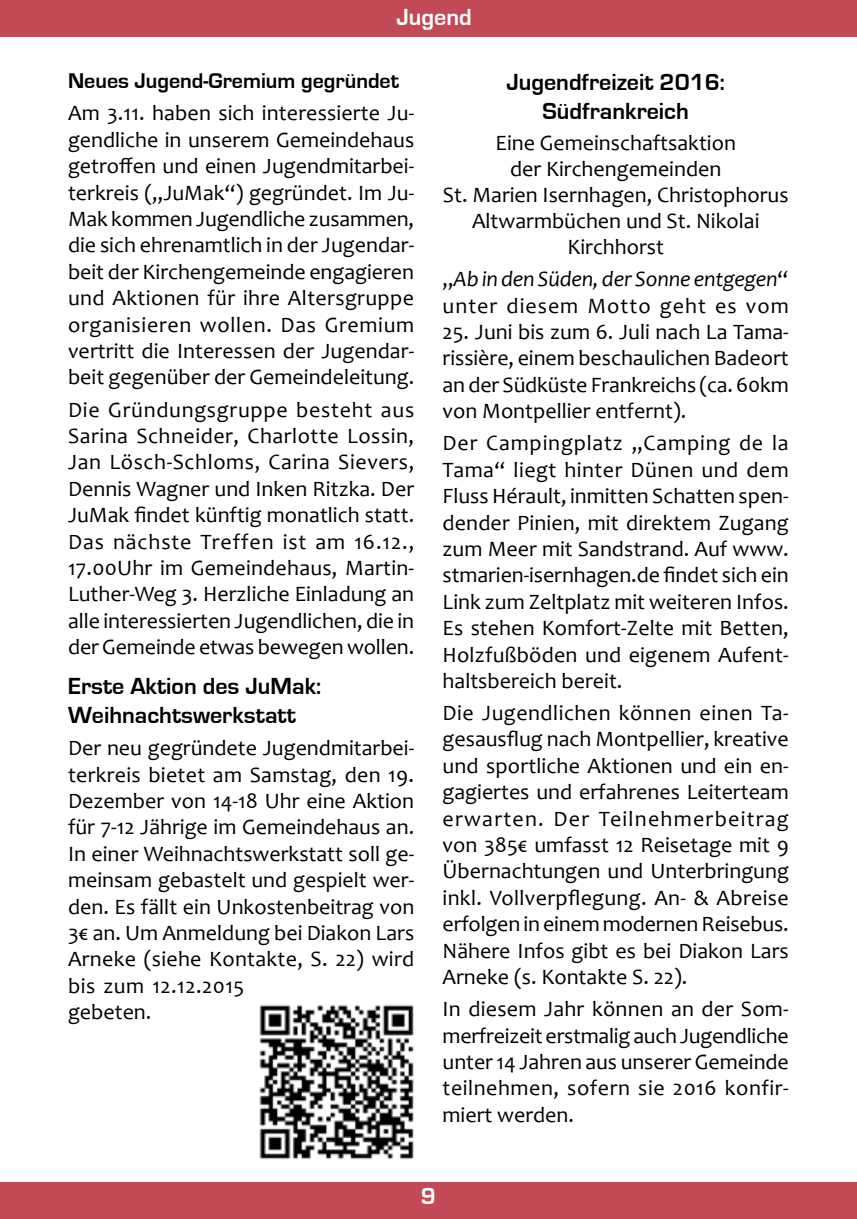
<style>
.page{position:relative;width:857px;height:1219px;background:#fff}
.page>*{position:absolute;margin:0;border:0;box-sizing:border-box;transform-origin:0 0}
.t1{font:700 24px/28.8px "Eurostile";color:#000}
.t2{font:700 24px "Eurostile";color:#fff}
.t3{font:22px/26.4px "Candara";color:#000;text-align:justify}
.t4{font:italic 22px/26.4px "Candara";letter-spacing:-.005em;color:#000}
.t5{font:700 22px "Eurostile";color:#000}
.s1{font-style:normal}
</style>
<div class="page">
<div style="left:0;top:0;width:856px;height:37px;background:#c14a56"></div>
<div style="left:0;top:1182px;width:856px;height:37px;background:#c14a56"></div>
<img style="left:259px;top:1004px;width:155px;height:156px">
<p class="t2" style="left:396px;top:4px;width:77px">Jugend</p>
<p class="t5" style="left:68px;top:69px;width:332px">Neues Jugend-Gremium gegründet</p>
<p class="t3" style="left:68px;top:100px;width:347px">Am 3.11. haben sich interessierte Ju&shy;gendliche in unserem Gemeindehaus getroffen und einen Jugendmitarbei&shy;terkreis („JuMak“) gegründet. Im Ju-Mak kommen Jugendliche zusammen, die sich ehrenamtlich in der Jugendar&shy;beit der Kirchengemeinde engagieren und Aktionen für ihre Altersgruppe organisieren wollen. Das Gremium vertritt die Interessen der Jugendar&shy;beit gegenüber der Gemeindeleitung.</p>
<p class="t3" style="left:68px;top:396px;width:347px">Die Gründungsgruppe besteht aus Sarina Schneider, Charlotte Lossin, Jan Lösch-Schloms, Carina Sievers, Dennis Wagner und Inken Ritzka. Der JuMak findet künftig monatlich statt.<br>Das nächste Treffen ist am 16.12., 17.00Uhr im Gemeindehaus, Martin-Luther-Weg 3. Herzliche Einladung an alle interessierten Jugendlichen, die in der Gemeinde etwas bewegen wollen.</p>
<p class="t1" style="left:68px;top:672px;width:255px">Erste Aktion des JuMak:<br>Weihnachtswerkstatt</p>
<p class="t3" style="left:68px;top:735px;width:347px;text-align:left">Der neu gegründete Jugendmitarbei&shy;terkreis bietet am Samstag, den 19.<br>Dezember von 14-18 Uhr eine Aktion für 7-12 Jährige im Gemeindehaus an.<br>In einer Weihnachtswerkstatt soll ge&shy;meinsam gebastelt und gespielt wer&shy;den. Es fällt ein Unkostenbeitrag von<br>3€ an. Um Anmeldung bei Diakon Lars<br>Arneke (siehe Kontakte, S. 22) wird bis zum 12.12.2015<br>gebeten.</p>
<p class="t1" style="left:506px;top:68px;width:220px;text-align:center">Jugendfreizeit 2016:<br>Südfrankreich</p>
<p class="t3" style="left:442px;top:130px;width:347px;text-align:center">Eine Gemeinschaftsaktion<br>der Kirchengemeinden<br>St. Marien Isernhagen, Christophorus<br>Altwarmbüchen und St. Nikolai<br>Kirchhorst</p>
<p class="t4" style="left:442px;top:266px;width:347px"><span class="s1">„</span>Ab in den Süden, der Sonne entgegen<span class="s1">“ unter diesem Motto geht es vom</span></p>
<p class="t3" style="left:442px;top:319px;width:347px">25. Juni bis zum 6. Juli nach La Tama&shy;rissière, einem beschaulichen Badeort an der Südküste Frankreichs (ca. 60km von Montpellier entfernt).</p>
<p class="t3" style="left:442px;top:430px;width:347px">Der Campingplatz „Camping de la Tama“ liegt hinter Dünen und dem Fluss Hérault, inmitten Schatten spen&shy;dender Pinien, mit direktem Zugang zum Meer mit Sandstrand. Auf www. stmarien-isernhagen.de findet sich ein Link zum Zeltplatz mit weiteren Infos.<br>Es stehen Komfort-Zelte mit Betten, Holzfußböden und eigenem Aufent&shy;haltsbereich bereit.</p>
<p class="t3" style="left:442px;top:699px;width:347px">Die Jugendlichen können einen Ta&shy;gesausflug nach Montpellier, kreative und sportliche Aktionen und ein en&shy;gagiertes und erfahrenes Leiterteam erwarten. Der Teilnehmerbeitrag von 385€ umfasst 12 Reisetage mit 9<br>Übernachtungen und Unterbringung inkl. Vollverpflegung. An- &amp; Abreise erfolgen in einem modernen Reisebus.<br>Nähere Infos gibt es bei Diakon Lars Arneke (s. Kontakte S. 22).</p>
<p class="t3" style="left:442px;top:996px;width:347px">In diesem Jahr können an der Som&shy;merfreizeit erstmalig auch Jugendliche unter 14 Jahren aus unserer Gemeinde teilnehmen, sofern sie 2016 konfir&shy;miert werden.</p>
<p class="t2" style="left:420px;top:1183px;width:17px">9</p>
</div>
